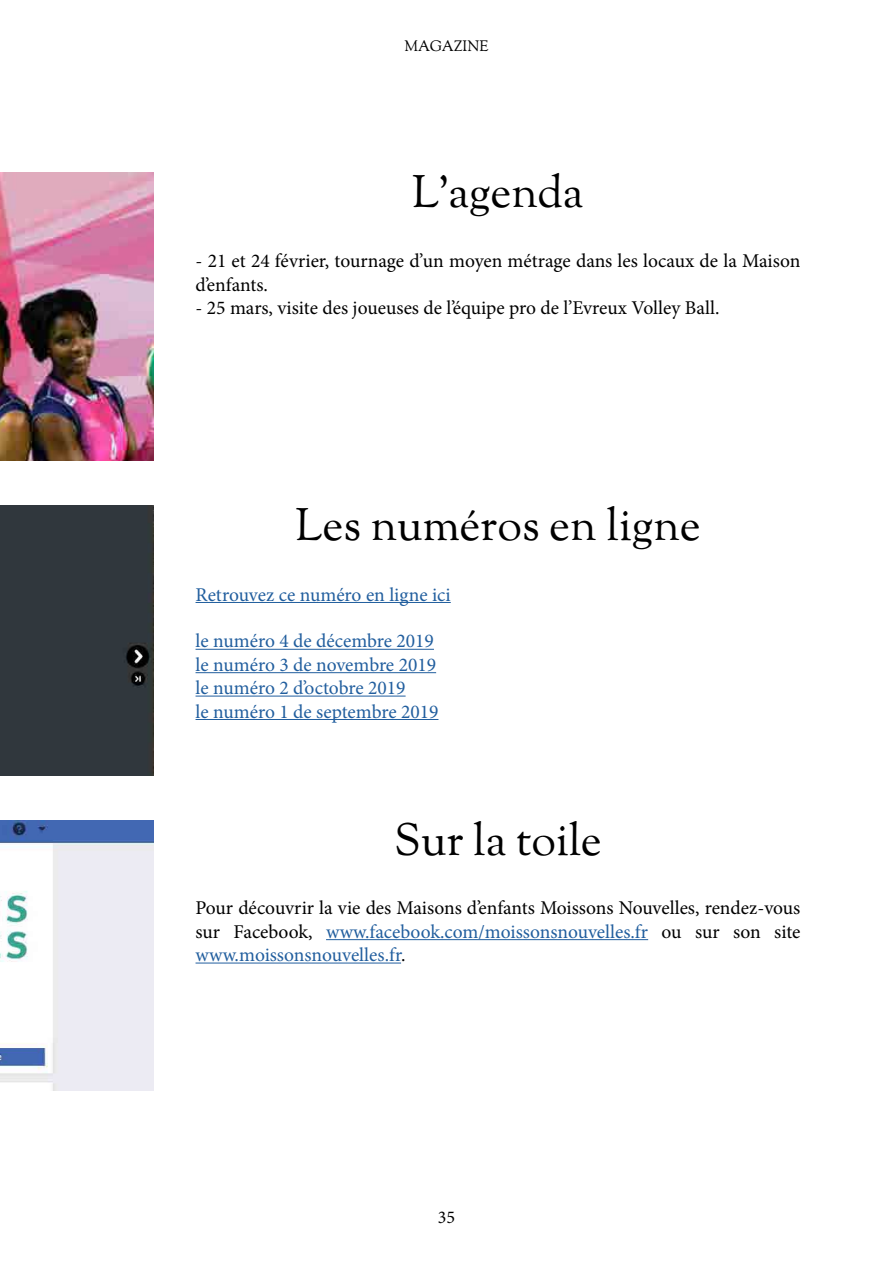
<style>
.page{position:relative;width:893px;height:1263px;background:#fff}
.page>*{position:absolute;margin:0;border:0;box-sizing:border-box;transform-origin:0 0}
.t1{font:45px "OFL Goudy St M";color:#000}
.t2{font:19.5px/23.4px "Minion Pro";color:#000}
.t3{font:19.5px/23.4px "Minion Pro";color:#215e9e}
.t4{font:18px "Minion Pro";color:#000}
.t5{font:15px "OFL Goudy St M";color:#000}
.s1{color:#215e9e}
</style>
<div class="page">
<img style="left:0;top:172px;width:153px;height:288px">
<img style="left:0;top:821px;width:153px;height:269px">
<div style="left:0;top:505px;width:153px;height:270px;background:#30373d"></div>
<hr style="left:196px;top:602px;width:255px;height:1px;background:#215e9e">
<hr style="left:196px;top:649px;width:238px;height:1px;background:#215e9e">
<hr style="left:196px;top:672px;width:240px;height:1px;background:#215e9e">
<hr style="left:196px;top:696px;width:210px;height:1px;background:#215e9e">
<hr style="left:196px;top:719px;width:242px;height:1px;background:#215e9e">
<hr style="left:326px;top:939px;width:322px;height:1px;background:#215e9e">
<hr style="left:196px;top:962px;width:205px;height:1px;background:#215e9e">
<p class="t5" style="left:404px;top:37px;width:86px">MAGAZINE</p>
<h1 class="t1" style="left:412px;top:164px;width:173px">L’agenda</h1>
<p class="t2" style="left:196px;top:250px;width:606px">- 21 et 24 février, tournage d’un moyen métrage dans les locaux de la Maison d’enfants.</p>
<p class="t2" style="left:196px;top:296px;width:525px">- 25 mars, visite des joueuses de l’équipe pro de l’Evreux Volley Ball.</p>
<h1 class="t1" style="left:295px;top:497px;width:407px">Les numéros en ligne</h1>
<p class="t3" style="left:196px;top:583px;width:257px">Retrouvez ce numéro en ligne ici</p>
<p class="t3" style="left:196px;top:629px;width:244px">le numéro 4 de décembre 2019 le numéro 3 de novembre 2019 le numéro 2 d’octobre 2019<br>le numéro 1 de septembre 2019</p>
<h1 class="t1" style="left:394px;top:812px;width:209px">Sur la toile</h1>
<p class="t2" style="left:196px;top:896px;width:606px;text-align:justify">Pour découvrir la vie des Maisons d’enfants Moissons Nouvelles, rendez-vous sur Facebook, <span class="s1">www.facebook.com/moissonsnouvelles.fr</span> ou sur son site <span class="s1">www.moissonsnouvelles.fr</span>.</p>
<p class="t4" style="left:438px;top:1205px;width:19px">35</p>
</div>
